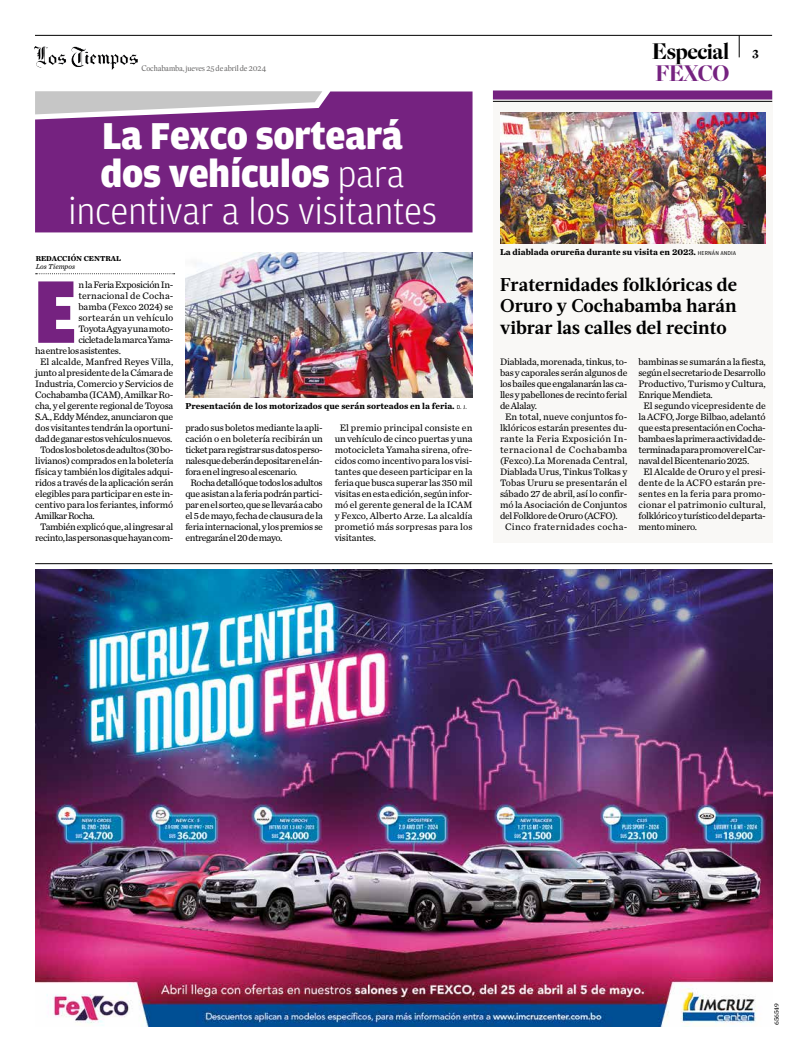
<style>
.page{position:relative;width:808px;height:1063px;background:#fff}
.page>*{position:absolute;margin:0;border:0;box-sizing:border-box;transform-origin:0 0}
.t1{font:900 94.3px "Amplitude Cond";color:#752280}
.t2{font:900 39.7px/37.2px "Amplitude";letter-spacing:-.01em;color:#fff}
.t3{font:300 38px "Amplitude";letter-spacing:-.01em;color:#fff}
.t4{font:700 22px "Eudald Fine";letter-spacing:-.025em;color:#000}
.t5{font:700 22px "Eudald Fine";letter-spacing:-.025em;color:#752280}
.t6{font:700 18.5px/21.8px "Acta";color:#000;text-align:justify}
.t7{font:700 12px "Eudald Headline";color:#000}
.t8{font:9.8px/11px "Chronicle Text G2";letter-spacing:-.02em;color:#000;text-align:justify}
.t9{font:9.8px "Chronicle Text G2";letter-spacing:-.04em;color:#000}
.t10{font:9.8px "Chronicle Text G2";letter-spacing:.005em;color:#000}
.t11{font:9.8px "Chronicle Text G2";letter-spacing:.015em;color:#000}
.t12{font:9.8px "Chronicle Text G2";letter-spacing:.025em;color:#000}
.t13{font:9.8px "Chronicle Text G2";color:#000}
.t14{font:9.8px "Chronicle Text G2";letter-spacing:.01em;color:#000}
.t15{font:9.8px "Chronicle Text G2";letter-spacing:.035em;color:#000}
.t16{font:9.8px "Chronicle Text G2";letter-spacing:.04em;color:#000}
.t17{font:9.8px "Chronicle Text G2";letter-spacing:.02em;color:#000}
.t18{font:700 9px "Chronicle Text G2";color:#000}
.t19{font:8px "Eudald Headline";letter-spacing:-.02em;color:#646363}
.t20{font:700 7.5px "Chronicle Text G2";color:#000}
.t21{font:italic 7.5px "Chronicle Text G2";color:#000}
.t22{font:7px "Chronicle Text G2";letter-spacing:-.03em;color:#000}
.s1{font-weight:300;font-size:38px}
.s2{font-size:39px}
.s3{font-family:"Amplitude";font-weight:400;font-size:6px}
</style>
<div class="page">
<div style="left:493px;top:92px;width:279px;height:451px;background:#f9f8f6"></div>
<hr style="left:493px;top:101px;width:279px;height:1px;background:#000">
<div style="left:493px;top:91px;width:279px;height:9px;background:#752280"></div>
<img style="left:500px;top:113px;width:266px;height:130px">
<svg style="left:36px;top:273px;width:139px;height:1px"></svg>
<svg style="left:35px;top:91px;width:287px;height:1px"></svg>
<svg style="left:35px;top:92px;width:437px;height:140px;background:#7e3488"></svg>
<img style="left:185px;top:252px;width:287px;height:146px">
<img style="left:35px;top:569px;width:737px;height:458px">
<hr style="left:35px;top:563px;width:737px;height:1px;background:#000">
<hr style="left:35px;top:35px;width:737px;height:1px;background:#000">
<svg style="left:739px;top:35px;width:1px;height:22px"></svg>
<img style="left:35px;top:46px;width:102px;height:24px">
<p class="t19" style="left:141px;top:63px;width:126px">Cochabamba, jueves 25 de abril de 2024</p>
<h2 class="t2" style="left:100px;top:118px;width:306px">La Fexco sorteará dos vehículos <span class="s1">para</span></h2>
<h3 class="t3" style="left:68px;top:190px;width:371px">incentivar a los visitante<span class="s2">s</span></h3>
<p class="t20" style="left:36px;top:252px;width:87px">REDACCIÓN CENTRAL</p>
<p class="t21" style="left:36px;top:261px;width:41px">Los Tiempos</p>
<h1 class="t1" style="left:35px;top:260px;width:42px">E</h1>
<p class="t8" style="left:78px;top:279px;width:97px">n la Feria Exposición In-</p>
<p class="t11" style="left:78px;top:288px;width:97px">ternacional de Cocha-</p>
<p class="t8" style="left:78px;top:300px;width:96px">bamba (Fexco 2024) se</p>
<p class="t17" style="left:78px;top:310px;width:97px">sortearán un vehículo</p>
<p class="t8" style="left:78px;top:322px;width:97px">Toyota Agya y una moto-</p>
<p class="t8" style="left:78px;top:333px;width:97px">cicleta de la marca Yama-</p>
<p class="t8" style="left:35px;top:344px;width:87px">ha entre los asistentes.</p>
<p class="t10" style="left:40px;top:354px;width:135px">El alcalde, Manfred Reyes Villa,</p>
<p class="t8" style="left:35px;top:366px;width:140px">junto al presidente de la Cámara de</p>
<p class="t8" style="left:35px;top:377px;width:140px">Industria, Comercio y Servicios de</p>
<p class="t8" style="left:35px;top:388px;width:140px">Cochabamba (ICAM), Amilkar Ro-</p>
<p class="t8" style="left:35px;top:399px;width:140px">cha, y el gerente regional de Toyosa</p>
<p class="t8" style="left:35px;top:410px;width:140px">S.A., Eddy Méndez, anunciaron que</p>
<p class="t8" style="left:35px;top:421px;width:140px">dos visitantes tendrán la oportuni-</p>
<p class="t9" style="left:35px;top:431px;width:139px">dad de ganar estos vehículos nuevos.</p>
<p class="t9" style="left:40px;top:442px;width:135px">Todos los boletos de adultos (30 bo-</p>
<p class="t8" style="left:35px;top:454px;width:140px">livianos) comprados en la boletería</p>
<p class="t8" style="left:35px;top:465px;width:140px">física y también los digitales adqui-</p>
<p class="t8" style="left:35px;top:476px;width:140px">ridos a través de la aplicación serán</p>
<p class="t8" style="left:35px;top:487px;width:140px">elegibles para participar en este in-</p>
<p class="t8" style="left:35px;top:498px;width:140px">centivo para los feriantes, informó</p>
<p class="t9" style="left:35px;top:508px;width:61px">Amilkar Rocha.</p>
<p class="t8" style="left:40px;top:520px;width:135px">También explicó que, al ingresar al</p>
<p class="t9" style="left:35px;top:530px;width:140px">recinto, las personas que hayan com-</p>
<p class="t18" style="left:185px;top:399px;width:283px">Presentación de los motorizados que serán sorteados en la feria. <span class="s3">D. J.</span></p>
<p class="t8" style="left:185px;top:422px;width:139px">prado sus boletos mediante la apli-</p>
<p class="t8" style="left:185px;top:433px;width:139px">cación o en boletería recibirán un</p>
<p class="t8" style="left:185px;top:443px;width:139px">ticket para registrar sus datos perso-</p>
<p class="t9" style="left:185px;top:453px;width:139px">nales que deberán depositar en el án-</p>
<p class="t9" style="left:185px;top:464px;width:114px">fora en el ingreso al escenario.</p>
<p class="t9" style="left:190px;top:475px;width:134px">Rocha detalló que todos los adultos</p>
<p class="t8" style="left:185px;top:487px;width:139px">que asistan a la feria podrán partici-</p>
<p class="t8" style="left:185px;top:498px;width:139px">par en el sorteo, que se llevará a cabo</p>
<p class="t8" style="left:185px;top:509px;width:139px">el 5 de mayo, fecha de clausura de la</p>
<p class="t8" style="left:185px;top:520px;width:139px">feria internacional, y los premios se</p>
<p class="t9" style="left:185px;top:530px;width:99px">entregarán el 20 de mayo.</p>
<p class="t8" style="left:335px;top:422px;width:139px;text-indent:5px">El premio principal consiste en un vehículo de cinco puertas y una motocicleta Yamaha sirena, ofre&shy;cidos como incentivo para los visi&shy;tantes que deseen participar en la feria que busca superar las 350 mil visitas en esta edición, según infor&shy;mó el gerente general de la ICAM y Fexco, Alberto Arze. La alcaldía prometió más sorpresas para los visitantes.</p>
<h3 class="t4" style="left:652px;top:38px;width:79px">Especial</h3>
<h3 class="t5" style="left:655px;top:60px;width:75px">FEXCO</h3>
<p class="t7" style="left:752px;top:44px;width:8px">3</p>
<p class="t18" style="left:500px;top:245px;width:238px">La diablada orureña durante su visita en 2023. <span class="s3">HERNÁN ANDIA</span></p>
<h3 class="t6" style="left:500px;top:273px;width:238px">Fraternidades folklóricas de Oruro y Cochabamba harán vibrar las calles del recinto</h3>
<p class="t8" style="left:500px;top:356px;width:129px">Diablada, morenada, tinkus, to-</p>
<p class="t8" style="left:500px;top:367px;width:129px">bas y caporales serán algunos de</p>
<p class="t8" style="left:500px;top:377px;width:129px">los bailes que engalanarán las ca-</p>
<p class="t8" style="left:500px;top:388px;width:129px">lles y pabellones de recinto ferial</p>
<p class="t8" style="left:500px;top:399px;width:39px">de Alalay.</p>
<p class="t10" style="left:505px;top:409px;width:124px">En total, nueve conjuntos fo-</p>
<p class="t8" style="left:500px;top:421px;width:129px">lklóricos estarán presentes du-</p>
<p class="t12" style="left:500px;top:431px;width:129px">rante la Feria Exposición In-</p>
<p class="t16" style="left:500px;top:442px;width:129px">ternacional de Cochabamba</p>
<p class="t10" style="left:500px;top:453px;width:129px">(Fexco).La Morenada Central,</p>
<p class="t8" style="left:500px;top:465px;width:129px">Diablada Urus, Tinkus Tolkas y</p>
<p class="t10" style="left:500px;top:475px;width:129px">Tobas Ururu se presentarán el</p>
<p class="t8" style="left:500px;top:487px;width:129px">sábado 27 de abril, así lo confir-</p>
<p class="t8" style="left:500px;top:498px;width:129px">mó la Asociación de Conjuntos</p>
<p class="t8" style="left:500px;top:509px;width:119px">del Folklore de Oruro (ACFO).</p>
<p class="t15" style="left:505px;top:519px;width:124px">Cinco fraternidades cocha-</p>
<p class="t8" style="left:638px;top:355px;width:129px">bambinas se sumarán a la fiesta,</p>
<p class="t8" style="left:638px;top:366px;width:129px">según el secretario de Desarrollo</p>
<p class="t8" style="left:638px;top:377px;width:129px">Productivo, Turismo y Cultura,</p>
<p class="t8" style="left:638px;top:388px;width:76px">Enrique Mendieta.</p>
<p class="t13" style="left:643px;top:398px;width:124px">El segundo vicepresidente de</p>
<p class="t8" style="left:638px;top:410px;width:129px">la ACFO, Jorge Bilbao, adelantó</p>
<p class="t8" style="left:638px;top:421px;width:129px">que esta presentación en Cocha-</p>
<p class="t8" style="left:638px;top:432px;width:129px">bamba es la primera actividad de-</p>
<p class="t8" style="left:638px;top:443px;width:129px">terminada para promover el Car-</p>
<p class="t8" style="left:638px;top:454px;width:112px">naval del Bicentenario 2025.</p>
<p class="t8" style="left:643px;top:465px;width:124px">El Alcalde de Oruro y el presi-</p>
<p class="t10" style="left:638px;top:475px;width:129px">dente de la ACFO estarán pre-</p>
<p class="t14" style="left:638px;top:486px;width:129px">sentes en la feria para promo-</p>
<p class="t11" style="left:638px;top:497px;width:129px">cionar el patrimonio cultural,</p>
<p class="t8" style="left:638px;top:509px;width:129px">folklórico y turístico del departa-</p>
<p class="t8" style="left:638px;top:520px;width:60px">mento minero.</p>
<p class="t22" style="left:771px;top:1025px;width:23px;rotate:-90deg">656549</p>
</div>
